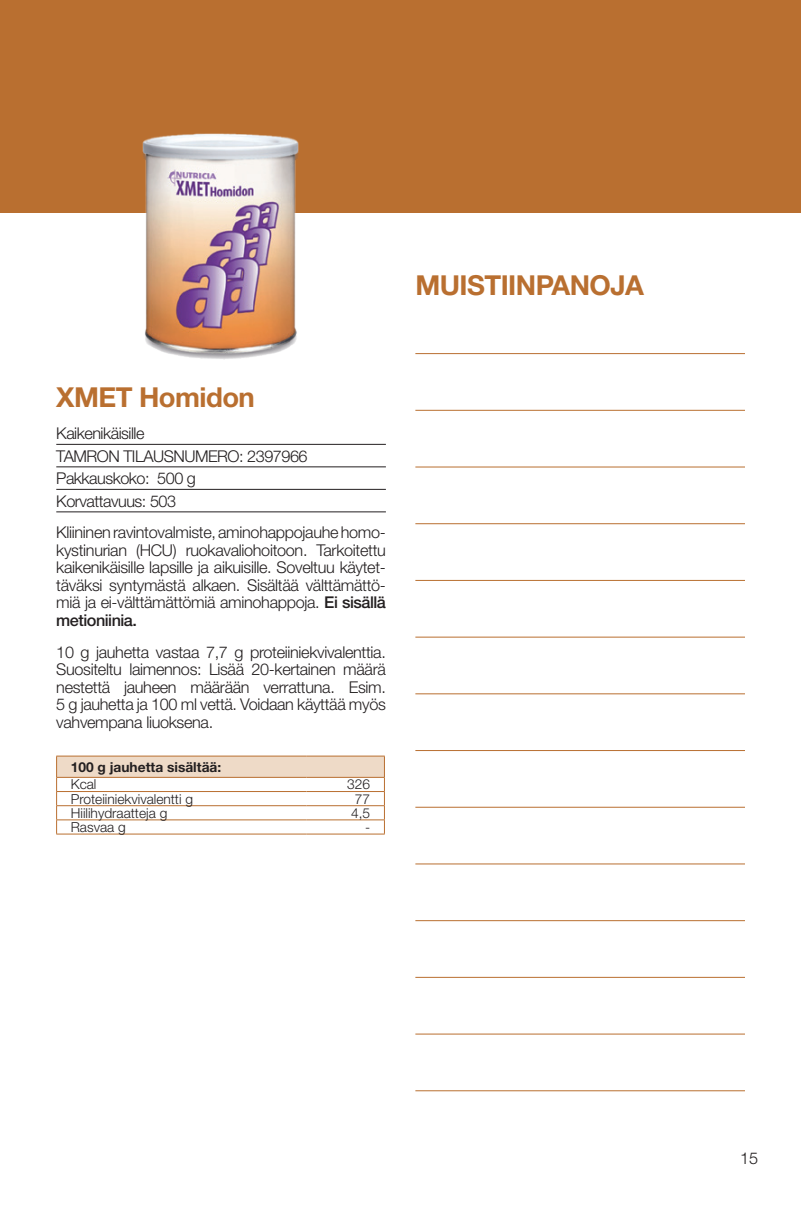
<style>
.page{position:relative;width:801px;height:1205px;background:#fff}
.page>*{position:absolute;margin:0;border:0;box-sizing:border-box;transform-origin:0 0}
.t1{font:700 27.5px "Helvetica Neue LT Std";letter-spacing:-.02em;color:#b96f30}
.t2{font:300 16.25px/17.5px "Helvetica Neue LT Std";letter-spacing:-.02em;color:#231f20;text-align:justify}
.t3{font:300 13.75px "Helvetica Neue LT Std";color:#231f20}
.t4{font:700 13.75px "Helvetica Neue LT Std";color:#231f20}
.s1{font-weight:500}
</style>
<div class="page">
<div style="left:0;top:0;width:801px;height:213px;background:#b96f30"></div>
<img style="left:142px;top:133px;width:157px;height:226px">
<hr style="left:56px;top:444px;width:330px;height:1px;background:#231f20">
<hr style="left:56px;top:466px;width:330px;height:1px;background:#231f20">
<hr style="left:56px;top:489px;width:330px;height:1px;background:#231f20">
<hr style="left:56px;top:511px;width:330px;height:1px;background:#231f20">
<hr style="left:415px;top:466px;width:330px;height:1px;background:#b96f30">
<hr style="left:415px;top:410px;width:330px;height:1px;background:#b96f30">
<hr style="left:415px;top:353px;width:330px;height:1px;background:#b96f30">
<hr style="left:415px;top:523px;width:330px;height:1px;background:#b96f30">
<hr style="left:415px;top:580px;width:330px;height:1px;background:#b96f30">
<hr style="left:415px;top:637px;width:330px;height:1px;background:#b96f30">
<hr style="left:415px;top:693px;width:330px;height:1px;background:#b96f30">
<hr style="left:415px;top:750px;width:330px;height:1px;background:#b96f30">
<hr style="left:415px;top:807px;width:330px;height:1px;background:#b96f30">
<hr style="left:415px;top:863px;width:330px;height:1px;background:#b96f30">
<hr style="left:415px;top:920px;width:330px;height:1px;background:#b96f30">
<hr style="left:415px;top:977px;width:330px;height:1px;background:#b96f30">
<hr style="left:415px;top:1033px;width:330px;height:1px;background:#b96f30">
<hr style="left:415px;top:1090px;width:330px;height:1px;background:#b96f30">
<hr style="left:56px;top:755px;width:250px;height:1px;background:#b96f30">
<hr style="left:306px;top:755px;width:79px;height:1px;background:#b96f30">
<svg style="left:56px;top:756px;width:329px;height:77px"></svg>
<hr style="left:56px;top:833px;width:250px;height:1px;background:#b96f30">
<hr style="left:306px;top:833px;width:79px;height:1px;background:#b96f30">
<h1 class="t1" style="left:415px;top:268px;width:230px">MUISTIINPANOJA</h1>
<h1 class="t1" style="left:56px;top:380px;width:200px">XMET Homidon</h1>
<p class="t2" style="left:56px;top:422px;width:253px;line-height:22.5px;text-align:left">Kaikenikäisille<br>TAMRON TILAUSNUMERO: 2397966<br>Pakkauskoko: 500 g<br>Korvattavuus: 503</p>
<p class="t2" style="left:56px;top:523px;width:331px">Kliininen ravintovalmiste, aminohappojauhe homo&shy;kystinurian (HCU) ruokavaliohoitoon. Tarkoitettu kaikenikäisille lapsille ja aikuisille. Soveltuu käytet&shy;täväksi syntymästä alkaen. Sisältää välttämättö&shy;miä ja ei-välttämättömiä aminohappoja. <span class="s1">Ei sisällä metioniinia.</span></p>
<p class="t2" style="left:56px;top:642px;width:331px">10 g jauhetta vastaa 7,7 g proteiiniekvivalenttia.<br>Suositeltu laimennos: Lisää 20-kertainen määrä nestettä jauheen määrään verrattuna. Esim.<br>5 g jauhetta ja 100 ml vettä. Voidaan käyttää myös vahvempana liuoksena.</p>
<p class="t4" style="left:71px;top:758px;width:152px">100 g jauhetta sisältää:</p>
<p class="t3" style="left:71px;top:776px;width:27px">Kcal</p>
<p class="t3" style="left:347px;top:776px;width:24px">326</p>
<p class="t3" style="left:71px;top:790px;width:124px">Proteiiniekvivalentti g</p>
<p class="t3" style="left:355px;top:790px;width:17px">77</p>
<p class="t3" style="left:71px;top:804px;width:98px">Hiilihydraatteja g</p>
<p class="t3" style="left:351px;top:804px;width:21px">4,5</p>
<p class="t3" style="left:71px;top:818px;width:57px">Rasvaa g</p>
<p class="t3" style="left:365px;top:818px;width:7px">-</p>
<p class="t2" style="left:740px;top:1149px;width:20px">15</p>
</div>
